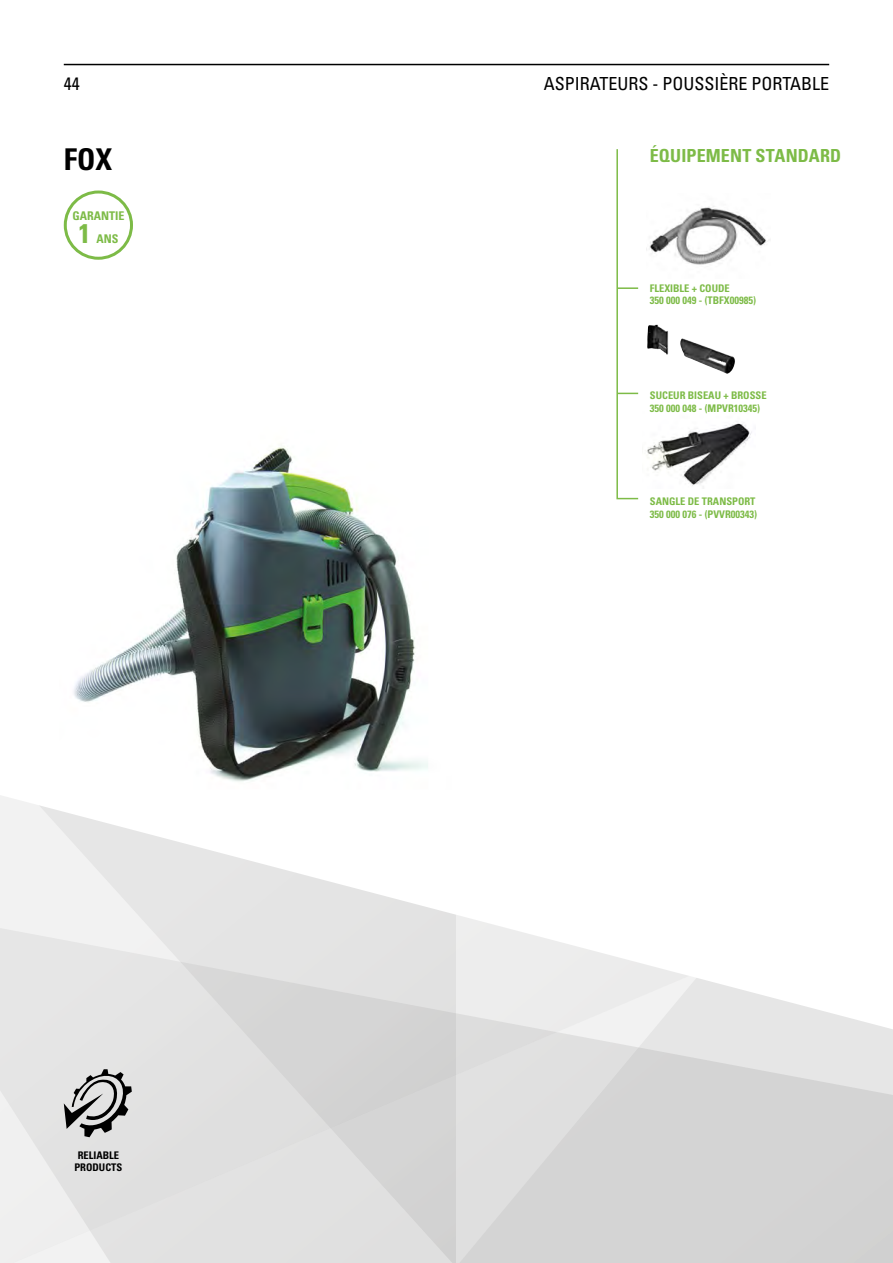
<style>
.page{position:relative;width:893px;height:1263px;background:#fff}
.page>*{position:absolute;margin:0;border:0;box-sizing:border-box;transform-origin:0 0}
.t1{font:700 condensed 30px "Univers LT Std";color:#000}
.t2{font:700 condensed 27px "Univers LT Std";color:#7dbb47}
.t3{font:condensed 18px "Univers LT Std";color:#000}
.t4{font:700 condensed 18px "Univers LT Std";letter-spacing:.005em;color:#7dbb47}
.t5{font:700 condensed 12px "Univers LT Std";color:#7dbb47}
.t6{font:700 condensed 10.5px/12.6px "Univers LT Std";color:#7dbb47}
.t7{font:700 condensed 10.5px/12.6px "Univers LT Std";color:#000;text-align:center}
</style>
<div class="page">
<hr style="left:64px;top:64px;width:765px;height:1px;background:#000">
<svg style="left:3px;top:796px;width:91px;height:24px"></svg>
<svg style="left:0;top:820px;width:456px;height:443px"></svg>
<svg style="left:456px;top:915px;width:437px;height:348px"></svg>
<hr style="left:616px;top:149px;width:2px;height:350px;background:#7dbb47">
<svg style="left:618px;top:498px;width:20px;height:1px"></svg>
<svg style="left:618px;top:393px;width:20px;height:1px"></svg>
<hr style="left:618px;top:287px;width:20px;height:2px;background:#7dbb47">
<img style="left:647px;top:423px;width:105px;height:63px">
<img style="left:649px;top:206px;width:119px;height:59px">
<img style="left:647px;top:325px;width:88px;height:49px">
<svg style="left:64px;top:1069px;width:68px;height:68px;background:#a2a2a2"></svg>
<img style="left:74px;top:446px;width:354px;height:336px">
<div style="left:64px;top:190px;width:69px;height:70px;border:3px solid #7dbb47;border-radius:50%"></div>
<h3 class="t3" style="left:64px;top:72px;width:17px">44</h3>
<h1 class="t1" style="left:64px;top:141px;width:50px">FOX</h1>
<p class="t5" style="left:72px;top:209px;width:54px">GARANTIE</p>
<h2 class="t2" style="left:78px;top:217px;width:13px">1</h2>
<p class="t5" style="left:96px;top:231px;width:24px">ANS</p>
<p class="t7" style="left:74px;top:1148px;width:49px">RELIABLE<br>PRODUCTS</p>
<h3 class="t3" style="left:544px;top:72px;width:287px">ASPIRATEURS - POUSSIÈRE PORTABLE</h3>
<h3 class="t4" style="left:650px;top:145px;width:193px">ÉQUIPEMENT STANDARD</h3>
<p class="t6" style="left:650px;top:282px;width:108px">FLEXIBLE + COUDE<br>350 000 049 - (TBFX00985)</p>
<p class="t6" style="left:650px;top:389px;width:118px">SUCEUR BISEAU + BROSSE<br>350 000 048 - (MPVR10345)</p>
<p class="t6" style="left:650px;top:495px;width:109px">SANGLE DE TRANSPORT<br>350 000 076 - (PVVR00343)</p>
</div>
